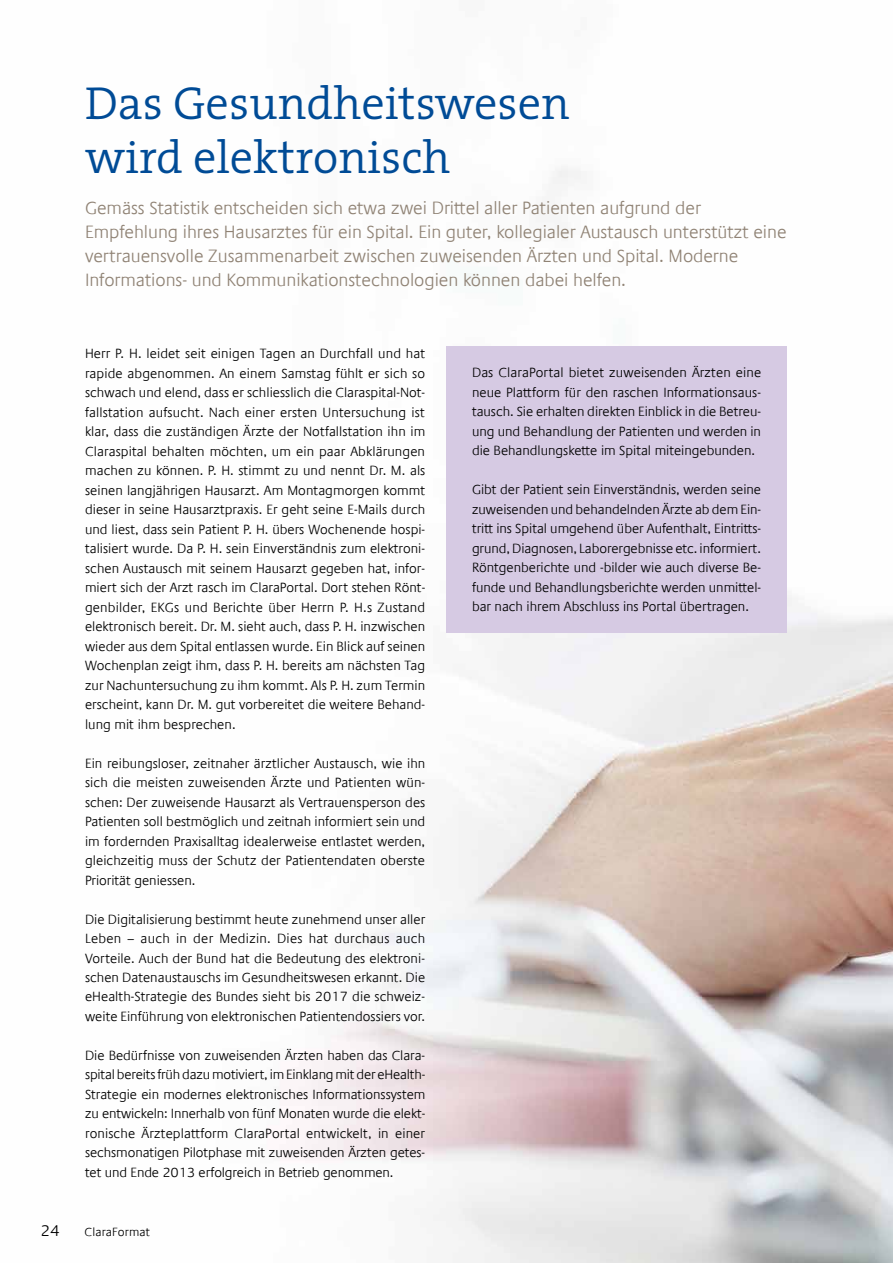
<style>
.page{position:relative;width:893px;height:1263px;background:#fff}
.page>*{position:absolute;margin:0;border:0;box-sizing:border-box;transform-origin:0 0}
.t1{font:300 46.5px/54px "The Serif";color:#004b96}
.t2{font:300 18px/24px "Praxis Com";letter-spacing:-.005em;color:#908375}
.t3{font:300 15.75px "Praxis Com";color:#000}
.t4{font:300 13.5px/19.5px "Praxis Com";letter-spacing:-.005em;color:#000;text-align:justify}
.t5{font:300 12px "Praxis Com";letter-spacing:.015em;color:#000}
</style>
<div class="page">
<img style="left:298px;top:168px;width:595px;height:1095px">
<div style="left:446px;top:346px;width:341px;height:287px;background:#d6cae3"></div>
<h1 class="t1" style="left:85px;top:75px;width:486px">Das Gesundheitswesen wird elektronisch</h1>
<p class="t2" style="left:85px;top:196px;width:703px">Gemäss Statistik entscheiden sich etwa zwei Drittel aller Patienten aufgrund der Empfehlung ihres Hausarztes für ein Spital. Ein guter, kollegialer Austausch unterstützt eine vertrauensvolle Zusammenarbeit zwischen zuweisenden Ärzten und Spital. Moderne Informations- und Kommunikationstechnologien können dabei helfen.</p>
<p class="t4" style="left:85px;top:344px;width:342px">Herr P. H. leidet seit einigen Tagen an Durchfall und hat rapide abgenommen. An einem Samstag fühlt er sich so schwach und elend, dass er schliesslich die Claraspital-Not&shy;fallstation aufsucht. Nach einer ersten Untersuchung ist klar, dass die zuständigen Ärzte der Notfallstation ihn im Claraspital behalten möchten, um ein paar Abklärungen machen zu können. P. H. stimmt zu und nennt Dr. M. als seinen langjährigen Hausarzt. Am Montagmorgen kommt dieser in seine Hausarztpraxis. Er geht seine E-Mails durch und liest, dass sein Patient P. H. übers Wochenende hospi&shy;talisiert wurde. Da P. H. sein Einverständnis zum elektroni&shy;schen Austausch mit seinem Hausarzt gegeben hat, infor&shy;miert sich der Arzt rasch im ClaraPortal. Dort stehen Rönt&shy;genbilder, EKGs und Berichte über Herrn P. H.s Zustand elektronisch bereit. Dr. M. sieht auch, dass P. H. inzwischen wieder aus dem Spital entlassen wurde. Ein Blick auf seinen Wochenplan zeigt ihm, dass P. H. bereits am nächsten Tag zur Nachuntersuchung zu ihm kommt. Als P. H. zum Termin erscheint, kann Dr. M. gut vorbereitet die weitere Behand&shy;lung mit ihm besprechen.</p>
<p class="t4" style="left:85px;top:753px;width:342px">Ein reibungsloser, zeitnaher ärztlicher Austausch, wie ihn sich die meisten zuweisenden Ärzte und Patienten wün&shy;schen: Der zuweisende Hausarzt als Vertrauensperson des Patienten soll bestmöglich und zeitnah informiert sein und im fordernden Praxisalltag idealerweise entlastet werden, gleichzeitig muss der Schutz der Patientendaten oberste Priorität geniessen.</p>
<p class="t4" style="left:85px;top:909px;width:342px">Die Digitalisierung bestimmt heute zunehmend unser aller Leben – auch in der Medizin. Dies hat durchaus auch Vorteile. Auch der Bund hat die Bedeutung des elektroni&shy;schen Datenaustauschs im Gesundheitswesen erkannt. Die eHealth-Strategie des Bundes sieht bis 2017 die schweiz&shy;weite Einführung von elektronischen Patientendossiers vor.</p>
<p class="t4" style="left:85px;top:1046px;width:342px">Die Bedürfnisse von zuweisenden Ärzten haben das Clara&shy;spital bereits früh dazu motiviert, im Einklang mit der eHealth-Strategie ein modernes elektronisches Informationssystem zu entwickeln: Innerhalb von fünf Monaten wurde die elekt&shy;ronische Ärzteplattform ClaraPortal entwickelt, in einer sechsmonatigen Pilotphase mit zuweisenden Ärzten getes&shy;tet und Ende 2013 erfolgreich in Betrieb genommen.</p>
<p class="t3" style="left:40px;top:1221px;width:21px">24</p>
<p class="t5" style="left:85px;top:1224px;width:67px">ClaraFormat</p>
<p class="t4" style="left:472px;top:363px;width:291px">Das ClaraPortal bietet zuweisenden Ärzten eine neue Plattform für den raschen Informationsaus&shy;tausch. Sie erhalten direkten Einblick in die Betreu&shy;ung und Behandlung der Patienten und werden in die Behandlungskette im Spital miteingebunden.</p>
<p class="t4" style="left:472px;top:480px;width:291px">Gibt der Patient sein Einverständnis, werden seine zuweisenden und behandelnden Ärzte ab dem Ein&shy;tritt ins Spital umgehend über Aufenthalt, Eintritts&shy;grund, Diagnosen, Laborergebnisse etc. informiert.<br>Röntgenberichte und -bilder wie auch diverse Be&shy;funde und Behandlungsberichte werden unmittel&shy;bar nach ihrem Abschluss ins Portal übertragen.</p>
</div>
